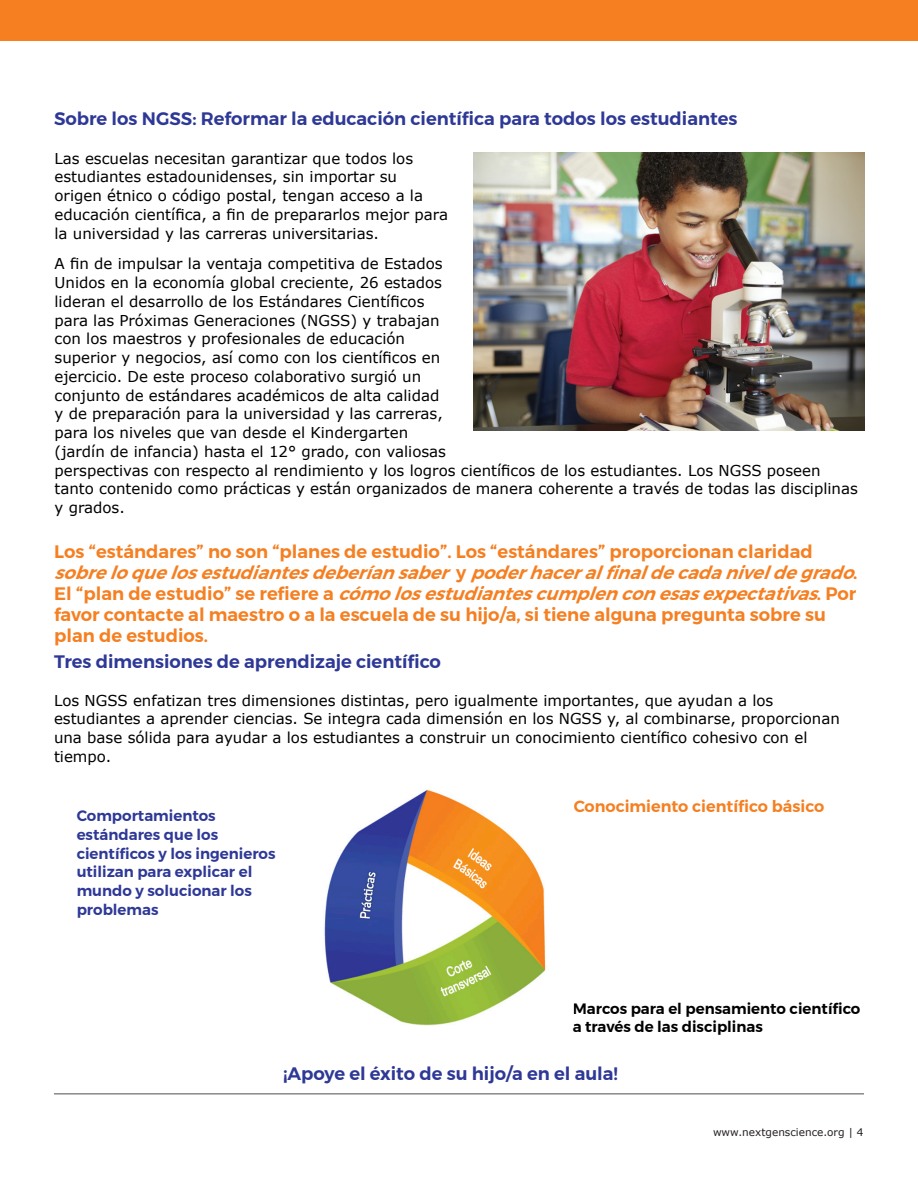
<style>
.page{position:relative;width:918px;height:1188px;background:#fff}
.page>*{position:absolute;margin:0;border:0;box-sizing:border-box;transform-origin:0 0}
.headings{font:600 18px/21px "Montserrat";color:#f57f21}
.Body_Copy{font:600 18px "Montserrat";color:#2e3896}
.Body_Copy-2{font:600 16.05px "Montserrat";color:#f57f21}
.Body_Copy-3{font:15px/18.8px "Verdana";color:#000}
.Body_Copy-4{font:600 15px/18.8px "Montserrat";color:#2e3896}
.Body_Copy-5{font:600 15px/18.8px "Montserrat";color:#000}
.t1{font:10.5px "Verdana";color:#231f20}
.s1{font-style:italic}
</style>
<div class="page">
<hr style="left:54px;top:1094px;width:810px;height:1px;background:#231f20">
<div style="left:0;top:0;width:918px;height:40px;background:#f57f21"></div>
<img style="left:473px;top:152px;width:392px;height:279px">
<img style="left:324px;top:789px;width:222px;height:237px">
<p class="Body_Copy" style="left:54px;top:105px;width:685px">Sobre los NGSS: Reformar la educación científica para todos los estudiantes</p>
<p class="Body_Copy-3" style="left:55px;top:149px;width:395px">Las escuelas necesitan garantizar que todos los estudiantes estadounidenses, sin importar su origen étnico o código postal, tengan acceso a la educación científica, a fin de prepararlos mejor para la universidad y las carreras universitarias.</p>
<p class="Body_Copy-3" style="left:55px;top:255px;width:805px">A fin de impulsar la ventaja competitiva de Estados<br>Unidos en la economía global creciente, 26 estados<br>lideran el desarrollo de los Estándares Científicos<br>para las Próximas Generaciones (NGSS) y trabajan<br>con los maestros y profesionales de educación<br>superior y negocios, así como con los científicos en<br>ejercicio. De este proceso colaborativo surgió un<br>conjunto de estándares académicos de alta calidad<br>y de preparación para la universidad y las carreras,<br>para los niveles que van desde el Kindergarten<br>(jardín de infancia) hasta el 12° grado, con valiosas<br>perspectivas con respecto al rendimiento y los logros científicos de los estudiantes. Los NGSS poseen tanto contenido como prácticas y están organizados de manera coherente a través de todas las disciplinas y grados.</p>
<p class="headings" style="left:54px;top:541px;width:811px">Los “estándares” no son “planes de estudio”. Los “estándares” proporcionan claridad <span class="s1">sobreloquelosestudiantesdeberíansaber</span>y <span class="s1">poderhaceralfinaldecadaniveldegrado</span>.<br>E l “ p l a n d e e s t u d i o ” s e r e fi e r e a <span class="s1">cómolosestudiantescumplenconesasexpectativas</span>. P o r favor contacte al maestro o a la escuela de su hijo/a, si tiene alguna pregunta sobre su plan de estudios.</p>
<p class="Body_Copy" style="left:54px;top:648px;width:389px">Tres dimensiones de aprendizaje científico</p>
<p class="Body_Copy-3" style="left:54px;top:691px;width:787px">Los NGSS enfatizan tres dimensiones distintas, pero igualmente importantes, que ayudan a los estudiantes a aprender ciencias. Se integra cada dimensión en los NGSS y, al combinarse, proporcionan una base sólida para ayudar a los estudiantes a construir un conocimiento científico cohesivo con el tiempo.</p>
<p class="Body_Copy-4" style="left:77px;top:806px;width:200px">Comportamientos estándares que los científicos y los ingenieros utilizan para explicar el mundo y solucionar los problemas</p>
<p class="Body_Copy-2" style="left:574px;top:794px;width:252px">Conocimiento científico básico</p>
<p class="Body_Copy-5" style="left:573px;top:999px;width:289px">Marcos para el pensamiento científico a través de las disciplinas</p>
<p class="Body_Copy" style="left:283px;top:1059px;width:336px">¡Apoye el éxito de su hijo/a en el aula!</p>
<p class="t1" style="left:713px;top:1125px;width:152px">www.nextgenscience.org | 4</p>
</div>
